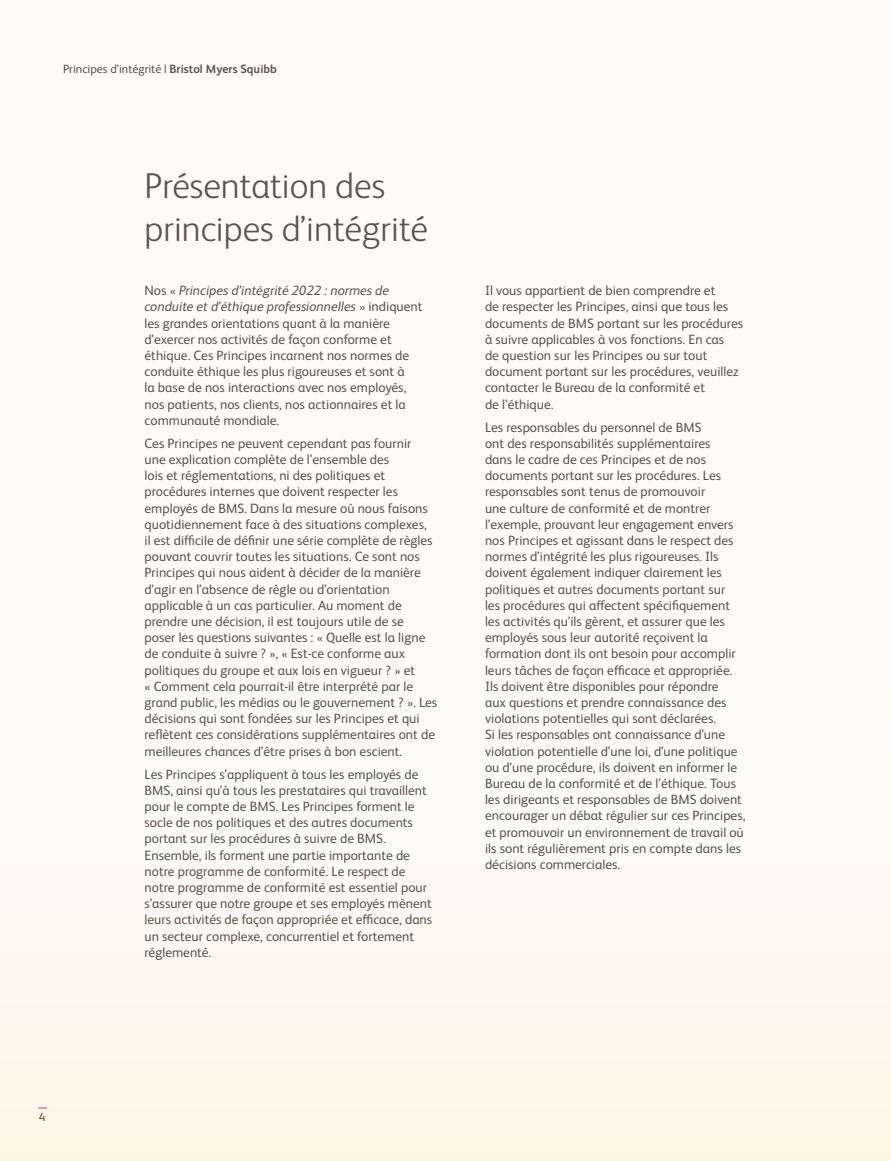
<style>
.page{position:relative;width:891px;height:1161px;background:#fff}
.page>*{position:absolute;margin:0;border:0;box-sizing:border-box;transform-origin:0 0}
.Section_Title{font:300 36px/43.2px "BMS Humanity";color:#5c5253}
.t1{font:13.5px/16.2px "BMS Humanity";color:#5c5253}
.t2{font:12px "BMS Humanity";color:#5c5253}
.s1{font-weight:700}
.s2{font-style:italic}
</style>
<div class="page">
<div style="left:0;top:0;width:891px;height:1161px;background:linear-gradient(to bottom,#fefcfd,#fef8ed)"></div>
<p class="t2" style="left:63px;top:60px;width:215px">Principes d’intégrité | <span class="s1">Bristol Myers Squibb</span></p>
<p class="Section_Title" style="left:145px;top:162px;width:285px">Présentation des principes d’intégrité</p>
<p class="t1" style="left:145px;top:281px;width:279px">Nos « <span class="s2">Principes d’intégrité 2022 : normes de conduite et d’éthique professionnelles</span> » indiquent les grandes orientations quant à la manière d’exercer nos activités de façon conforme et éthique. Ces Principes incarnent nos normes de conduite éthique les plus rigoureuses et sont à<br>la base de nos interactions avec nos employés, nos patients, nos clients, nos actionnaires et la communauté mondiale.</p>
<p class="t1" style="left:145px;top:434px;width:294px">Ces Principes ne peuvent cependant pas fournir<br>une explication complète de l’ensemble des<br>lois et réglementations, ni des politiques et procédures internes que doivent respecter les employés de BMS. Dans la mesure où nous faisons quotidiennement face à des situations complexes,<br>il est difficile de définir une série complète de règles pouvant couvrir toutes les situations. Ce sont nos Principes qui nous aident à décider de la manière d’agir en l’absence de règle ou d’orientation applicable à un cas particulier. Au moment de prendre une décision, il est toujours utile de se poser les questions suivantes : « Quelle est la ligne de conduite à suivre ? », « Est-ce conforme aux politiques du groupe et aux lois en vigueur ? » et<br>« Comment cela pourrait-il être interprété par le grand public, les médias ou le gouvernement ? ». Les décisions qui sont fondées sur les Principes et qui reflètent ces considérations supplémentaires ont de meilleures chances d’être prises à bon escient.</p>
<p class="t1" style="left:145px;top:765px;width:289px">Les Principes s’appliquent à tous les employés de BMS, ainsi qu’à tous les prestataires qui travaillent pour le compte de BMS. Les Principes forment le socle de nos politiques et des autres documents portant sur les procédures à suivre de BMS.<br>Ensemble, ils forment une partie importante de notre programme de conformité. Le respect de notre programme de conformité est essentiel pour s’assurer que notre groupe et ses employés mènent leurs activités de façon appropriée et efficace, dans un secteur complexe, concurrentiel et fortement réglementé.</p>
<p class="t1" style="left:485px;top:281px;width:260px">Il vous appartient de bien comprendre et<br>de respecter les Principes, ainsi que tous les documents de BMS portant sur les procédures à suivre applicables à vos fonctions. En cas<br>de question sur les Principes ou sur tout document portant sur les procédures, veuillez contacter le Bureau de la conformité et<br>de l’éthique.</p>
<p class="t1" style="left:485px;top:418px;width:262px">Les responsables du personnel de BMS<br>ont des responsabilités supplémentaires<br>dans le cadre de ces Principes et de nos documents portant sur les procédures. Les responsables sont tenus de promouvoir<br>une culture de conformité et de montrer l’exemple, prouvant leur engagement envers nos Principes et agissant dans le respect des normes d’intégrité les plus rigoureuses. Ils doivent également indiquer clairement les politiques et autres documents portant sur<br>les procédures qui affectent spécifiquement les activités qu’ils gèrent, et assurer que les employés sous leur autorité reçoivent la formation dont ils ont besoin pour accomplir leurs tâches de façon efficace et appropriée.<br>Ils doivent être disponibles pour répondre<br>aux questions et prendre connaissance des violations potentielles qui sont déclarées.<br>Si les responsables ont connaissance d’une violation potentielle d’une loi, d’une politique ou d’une procédure, ils doivent en informer le Bureau de la conformité et de l’éthique. Tous les dirigeants et responsables de BMS doivent encourager un débat régulier sur ces Principes, et promouvoir un environnement de travail où ils sont régulièrement pris en compte dans les décisions commerciales.</p>
<p class="t2" style="left:39px;top:1109px;width:8px">4</p>
</div>
